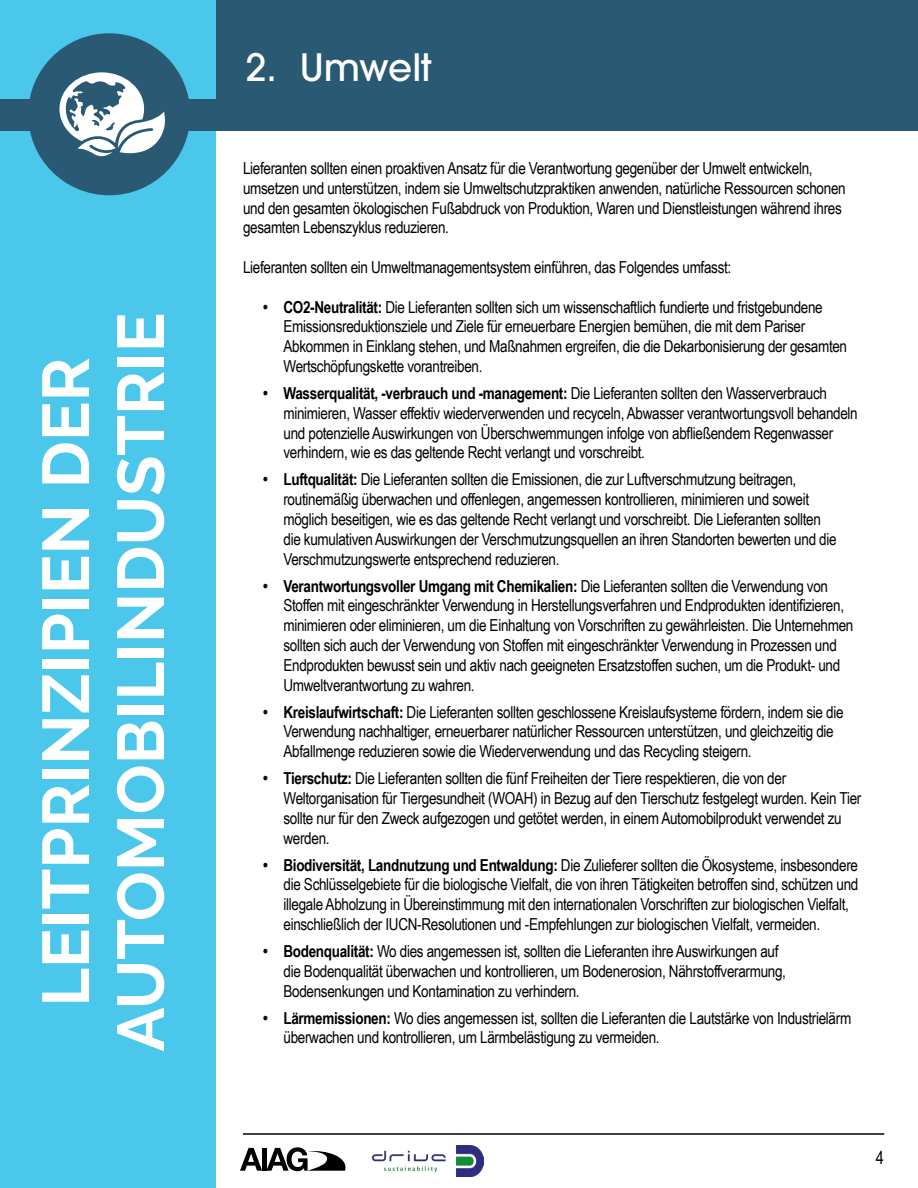
<style>
.page{position:relative;width:918px;height:1188px;background:#fff}
.page>*{position:absolute;margin:0;border:0;box-sizing:border-box;transform-origin:0 0}
.t1{font:700 66px/75px "Raleway";color:#fff;text-align:center}
.t2{font:500 37.5px "ITC Avant Garde Pro";color:#fff}
.t3{font:18px "Arial Narrow";color:#000}
.t4{font:16.5px/19.8px "Arial Narrow";letter-spacing:-.02em;color:#000}
.s1{font-weight:700}
</style>
<div class="page">
<div style="left:0;top:131px;width:216px;height:1057px;background:#4ac7ea"></div>
<div style="left:0;top:0;width:918px;height:131px;background:#295973"></div>
<div style="left:0;top:0;width:216px;height:99px;background:#4ac7ea"></div>
<div style="left:28px;top:33px;width:162px;height:162px;background:#295973;border-radius:50%"></div>
<svg style="left:240px;top:1147px;width:106px;height:24px"></svg>
<img style="left:372px;top:1145px;width:111px;height:31px">
<hr style="left:243px;top:1133px;width:641px;height:2px;background:#000">
<svg style="left:59px;top:72px;width:106px;height:84px"></svg>
<h1 class="t1" style="left:29px;top:1052px;width:741px;rotate:-90deg">LEITPRINZIPIEN DER<br>AUTOMOBILINDUSTRIE</h1>
<h2 class="t2" style="left:246px;top:43px;width:187px">2. Umwelt</h2>
<p class="t4" style="left:243px;top:158px;width:604px">Lieferanten sollten einen proaktiven Ansatz für die Verantwortung gegenüber der Umwelt entwickeln, umsetzen und unterstützen, indem sie Umweltschutzpraktiken anwenden, natürliche Ressourcen schonen und den gesamten ökologischen Fußabdruck von Produktion, Waren und Dienstleistungen während ihres gesamten Lebenszyklus reduzieren.</p>
<p class="t4" style="left:243px;top:257px;width:490px">Lieferanten sollten ein Umweltmanagementsystem einführen, das Folgendes umfasst:</p>
<p class="t4" style="left:283px;top:296px;width:565px;text-indent:-20px"><span class="s1">• CO2-Neutralität:</span> Die Lieferanten sollten sich um wissenschaftlich fundierte und fristgebundene Emissionsreduktionsziele und Ziele für erneuerbare Energien bemühen, die mit dem Pariser Abkommen in Einklang stehen, und Maßnahmen ergreifen, die die Dekarbonisierung der gesamten Wertschöpfungskette vorantreiben.</p>
<p class="t4" style="left:283px;top:383px;width:576px;text-indent:-20px"><span class="s1">• Wasserqualität, -verbrauch und -management:</span> Die Lieferanten sollten den Wasserverbrauch minimieren, Wasser effektiv wiederverwenden und recyceln, Abwasser verantwortungsvoll behandeln und potenzielle Auswirkungen von Überschwemmungen infolge von abfließendem Regenwasser verhindern, wie es das geltende Recht verlangt und vorschreibt.</p>
<p class="t4" style="left:283px;top:469px;width:555px;text-indent:-20px"><span class="s1">• Luftqualität:</span> Die Lieferanten sollten die Emissionen, die zur Luftverschmutzung beitragen, routinemäßig überwachen und offenlegen, angemessen kontrollieren, minimieren und soweit möglich beseitigen, wie es das geltende Recht verlangt und vorschreibt. Die Lieferanten sollten die kumulativen Auswirkungen der Verschmutzungsquellen an ihren Standorten bewerten und die Verschmutzungswerte entsprechend reduzieren.</p>
<p class="t4" style="left:283px;top:575px;width:571px;text-indent:-20px"><span class="s1">• Verantwortungsvoller Umgang mit Chemikalien:</span> Die Lieferanten sollten die Verwendung von Stoffen mit eingeschränkter Verwendung in Herstellungsverfahren und Endprodukten identifizieren, minimieren oder eliminieren, um die Einhaltung von Vorschriften zu gewährleisten. Die Unternehmen sollten sich auch der Verwendung von Stoffen mit eingeschränkter Verwendung in Prozessen und Endprodukten bewusst sein und aktiv nach geeigneten Ersatzstoffen suchen, um die Produkt- und Umweltverantwortung zu wahren.</p>
<p class="t4" style="left:283px;top:701px;width:562px;text-indent:-20px"><span class="s1">• Kreislaufwirtschaft:</span> Die Lieferanten sollten geschlossene Kreislaufsysteme fördern, indem sie die<br>Verwendung nachhaltiger, erneuerbarer natürlicher Ressourcen unterstützen, und gleichzeitig die<br>Abfallmenge reduzieren sowie die Wiederverwendung und das Recycling steigern.</p>
<p class="t4" style="left:283px;top:768px;width:579px;text-indent:-20px"><span class="s1">• Tierschutz:</span> Die Lieferanten sollten die fünf Freiheiten der Tiere respektieren, die von der Weltorganisation für Tiergesundheit (WOAH) in Bezug auf den Tierschutz festgelegt wurden. Kein Tier sollte nur für den Zweck aufgezogen und getötet werden, in einem Automobilprodukt verwendet zu werden.</p>
<p class="t4" style="left:283px;top:854px;width:576px;text-indent:-20px"><span class="s1">• Biodiversität, Landnutzung und Entwaldung:</span> Die Zulieferer sollten die Ökosysteme, insbesondere die Schlüsselgebiete für die biologische Vielfalt, die von ihren Tätigkeiten betroffen sind, schützen und illegale Abholzung in Übereinstimmung mit den internationalen Vorschriften zur biologischen Vielfalt, einschließlich der IUCN-Resolutionen und -Empfehlungen zur biologischen Vielfalt, vermeiden.</p>
<p class="t4" style="left:283px;top:941px;width:504px;text-indent:-20px"><span class="s1">• Bodenqualität:</span> Wo dies angemessen ist, sollten die Lieferanten ihre Auswirkungen auf die Bodenqualität überwachen und kontrollieren, um Bodenerosion, Nährstoffverarmung,<br>Bodensenkungen und Kontamination zu verhindern.</p>
<p class="t4" style="left:283px;top:1007px;width:569px;text-indent:-20px"><span class="s1">• Lärmemissionen:</span> Wo dies angemessen ist, sollten die Lieferanten die Lautstärke von Industrielärm überwachen und kontrollieren, um Lärmbelästigung zu vermeiden.</p>
<p class="t3" style="left:876px;top:1145px;width:10px">4</p>
</div>
